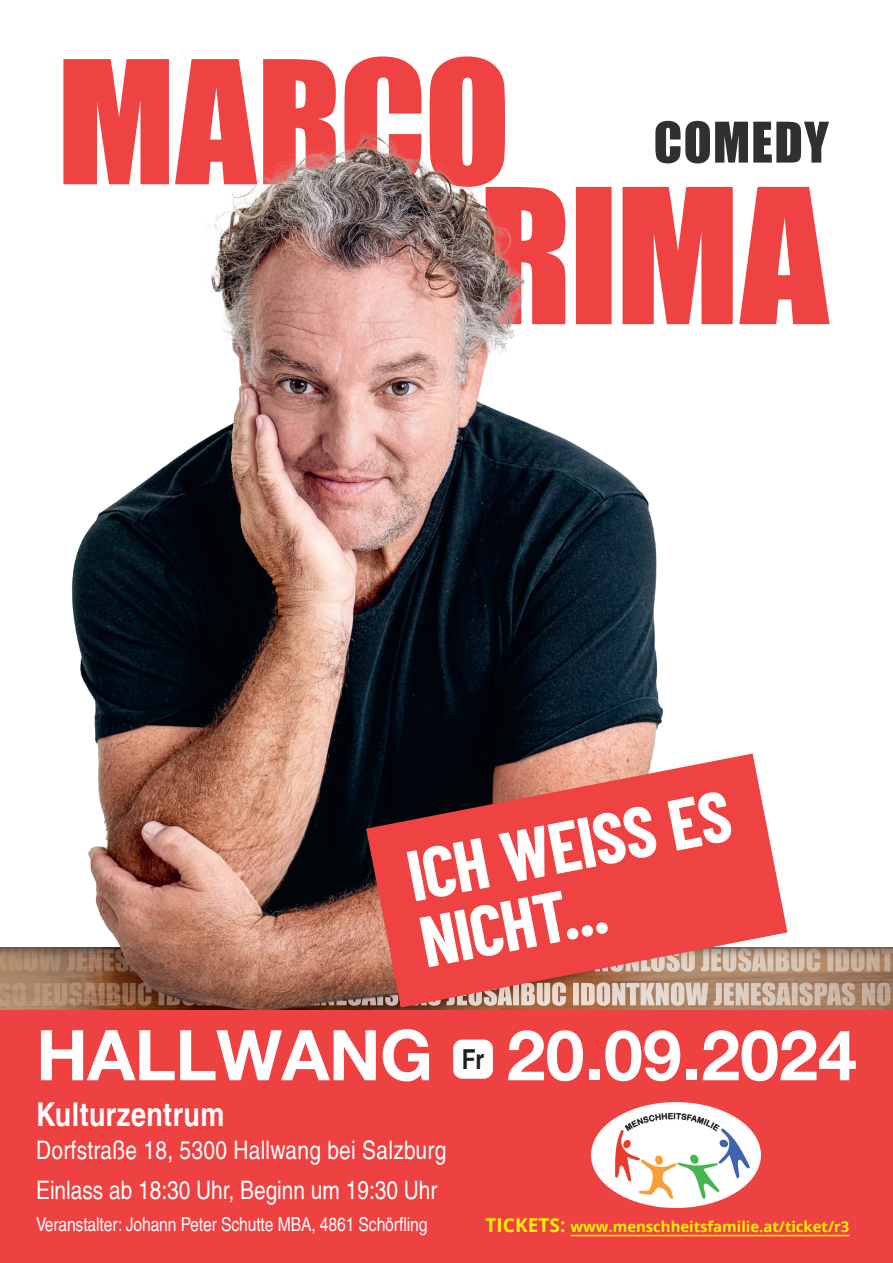
<style>
.page{position:relative;width:893px;height:1263px;background:#fff}
.page>*{position:absolute;margin:0;border:0;box-sizing:border-box;transform-origin:0 0}
.t1{font:700 70.05px "Helvetica Neue";letter-spacing:-.01em;color:#fff}
.t2{font:51.75px "Impact";letter-spacing:.025em;color:#312f30}
.t3{font:700 condensed 32.85px "Helvetica LT";letter-spacing:.01em;color:#fff}
.t4{font:700 condensed 27.6px "Helvetica LT";color:#231f20}
.t5{font:condensed 25.5px/39.6px "Helvetica LT";letter-spacing:.01em;color:#fff}
.t6{font:condensed 19.05px "Helvetica LT";letter-spacing:-.005em;color:#fff}
.t7{font:700 14.85px "Open Sans";color:#fff101}
.s1{font-size:19.05px}
</style>
<div class="page">
<svg style="left:787px;top:982px;width:106px;height:24px;background:#ba9e8a"></svg>
<svg style="left:682px;top:187px;width:147px;height:137px;fill:#ee4342"></svg>
<svg style="left:63px;top:56px;width:442px;height:68px;fill:#ee4342"></svg>
<img style="left:0;top:124px;width:682px;height:886px">
<svg style="left:366px;top:753px;width:421px;height:254px;background:#b1746a"></svg>
<svg style="left:0;top:792px;width:893px;height:180px"></svg>
<div style="left:0;top:1010px;width:893px;height:253px;background:#ee4141"></div>
<div style="left:453px;top:1039px;width:40px;height:40px;background:#fff;border-radius:9px"></div>
<img style="left:591px;top:1102px;width:169px;height:105px">
<hr style="left:570px;top:1235px;width:279px;height:1px;background:#fff101">
<h2 class="t2" style="left:654px;top:102px;width:177px">COMEDY</h2>
<h1 class="t1" style="left:36px;top:1012px;width:398px">HALLWANG</h1>
<p class="t3" style="left:36px;top:1094px;width:190px">Kulturzentrum</p>
<p class="t5" style="left:36px;top:1130px;width:412px">Dorfstraße 18, 5300 Hallwang bei Salzburg<br>Einlass ab 18:30 Uhr, Beginn um 19:30 Uhr</p>
<p class="t4" style="left:462px;top:1042px;width:24px">Fr</p>
<h1 class="t1" style="left:507px;top:1012px;width:352px">20.09.2024</h1>
<p class="t6" style="left:36px;top:1214px;width:393px">Veranstalter: Johann Peter Schutte MBA, 4861 Schörfling</p>
<p class="t7" style="left:486px;top:1216px;width:365px"><span class="s1">TICKETS:</span> www.menschheitsfamilie.at/ticket/r3</p>
</div>
